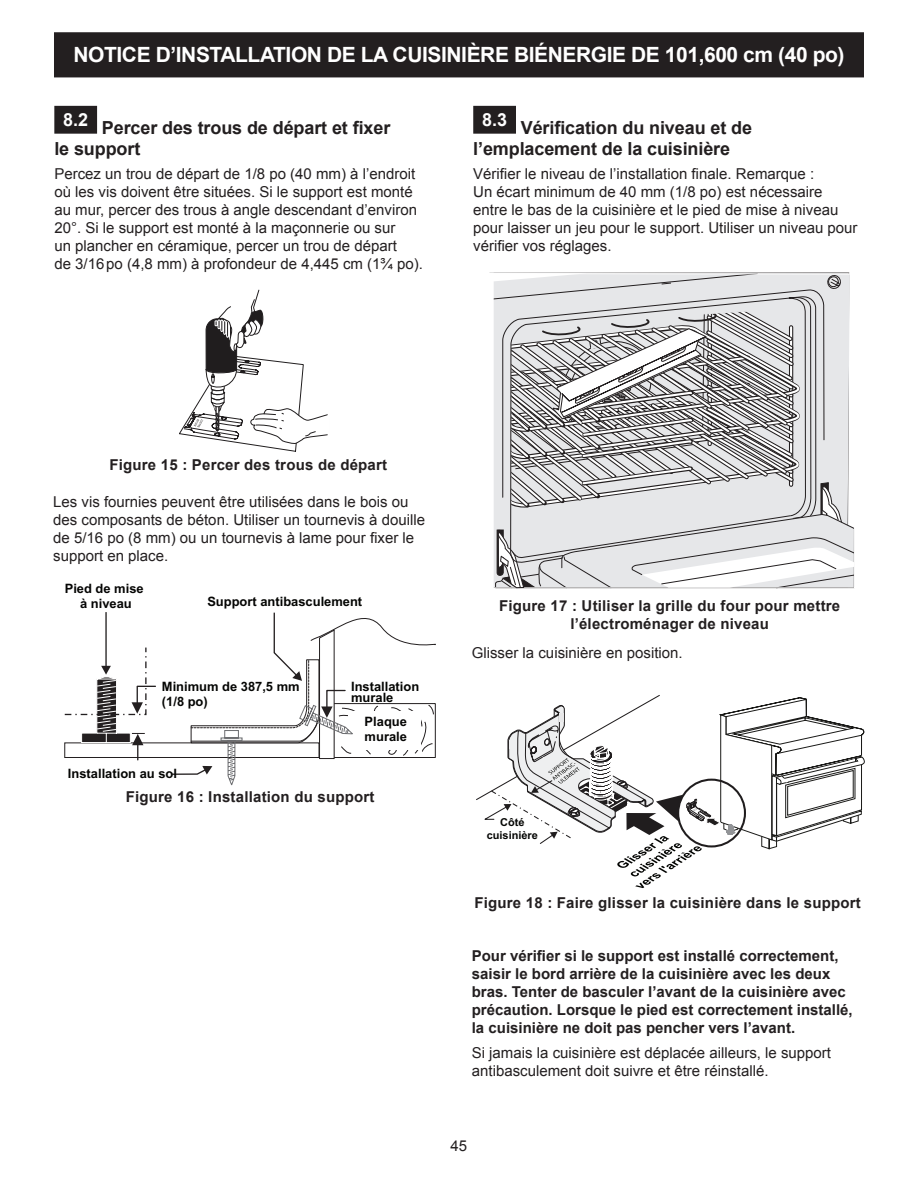
<style>
.page{position:relative;width:918px;height:1188px;background:#fff}
.page>*{position:absolute;margin:0;border:0;box-sizing:border-box;transform-origin:0 0}
.t1{font:700 21px "Arial";letter-spacing:-.02em;color:#fff}
.t2{font:700 18px/21.6px "Arial";letter-spacing:-.005em;color:#231f20}
.t3{font:15px/18px "Arial";color:#231f20}
.t4{font:700 15px/18px "Arial";color:#231f20}
.t5{font:700 12.9px/11.1px "Arial";color:#040503}
.t6{font:700 12.9px/15.5px "Arial";color:#050504}
.t7{font:700 10.95px/13.2px "Arial";color:#040503;text-align:center}
.s1{color:#050504}
</style>
<div class="page">
<div style="left:55px;top:33px;width:808px;height:44px;background:#231f20"></div>
<div style="left:54px;top:32px;width:810px;height:45px;border:2px solid #231f20"></div>
<div style="left:56px;top:107px;width:40px;height:25px;background:#231f20"></div>
<div style="left:54px;top:106px;width:43px;height:28px;border:3px solid #231f20"></div>
<hr style="left:105px;top:612px;width:2px;height:55px;background:#231f20">
<svg style="left:65px;top:646px;width:92px;height:114px"></svg>
<svg style="left:171px;top:612px;width:265px;height:173px"></svg>
<div style="left:475px;top:107px;width:39px;height:25px;background:#231f20"></div>
<div style="left:473px;top:106px;width:43px;height:28px;border:3px solid #231f20"></div>
<svg style="left:179px;top:289px;width:149px;height:163px"></svg>
<svg style="left:493px;top:273px;width:361px;height:316px"></svg>
<svg style="left:476px;top:695px;width:389px;height:193px"></svg>
<h1 class="t1" style="left:73px;top:41px;width:773px">NOTICE D’INSTALLATION DE LA CUISINIÈRE BIÉNERGIE DE 101,600 cm (40 po)</h1>
<p class="t2" style="left:54px;top:117px;width:338px;text-indent:9px"><sup>8.2</sup> Percer des trous de départ et fixer le support</p>
<p class="t3" style="left:54px;top:165px;width:370px">Percez un trou de départ de 1/8 po (40 mm) à l’endroit où les vis doivent être situées. Si le support est monté au mur, percer des trous à angle descendant d’environ 20°. Si le support est monté à la maçonnerie ou sur<br>un plancher en céramique, percer un trou de départ<br>de 3/16po (4,8 mm) à profondeur de 4,445 cm (1¾ po).</p>
<p class="t2" style="left:473px;top:117px;width:280px;text-indent:9px"><sup>8.3</sup> Vérification du niveau et de l’emplacement de la cuisinière</p>
<p class="t3" style="left:473px;top:165px;width:386px">Vérifier le niveau de l’installation finale. Remarque :<br>Un écart minimum de 40 mm (1/8 po) est nécessaire entre le bas de la cuisinière et le pied de mise à niveau pour laisser un jeu pour le support. Utiliser un niveau pour vérifier vos réglages.</p>
<p class="t4" style="left:109px;top:456px;width:279px">Figure 15 : Percer des trous de départ</p>
<p class="t3" style="left:53px;top:493px;width:373px">Les vis fournies peuvent être utilisées dans le bois ou des composants de béton. Utiliser un tournevis à douille de 5/16 po (8 mm) ou un tournevis à lame pour fixer le support en place.</p>
<p class="t6" style="left:65px;top:581px;width:80px;text-align:center">Pied de mise à niveau</p>
<p class="t5" style="left:207px;top:596px;width:156px"><span class="s1">Support</span> antibasculement</p>
<p class="t5" style="left:162px;top:679px;width:139px;line-height:15.5px">Minimum de 387,5 mm (1/8 po)</p>
<p class="t5" style="left:351px;top:681px;width:70px">Installation murale</p>
<p class="t6" style="left:365px;top:714px;width:44px">Plaque murale</p>
<p class="t5" style="left:68px;top:769px;width:111px">Installation au sol</p>
<p class="t4" style="left:126px;top:788px;width:250px">Figure 16 : Installation du support</p>
<p class="t4" style="left:499px;top:597px;width:343px;text-align:center">Figure 17 : Utiliser la grille du four pour mettre l’électroménager de niveau</p>
<p class="t3" style="left:472px;top:644px;width:212px">Glisser la cuisinière en position.</p>
<p class="t7" style="left:487px;top:816px;width:53px">Côté cuisinière</p>
<p class="t4" style="left:474px;top:894px;width:388px">Figure 18 : Faire glisser la cuisinière dans le support</p>
<p class="t4" style="left:472px;top:948px;width:382px">Pour vérifier si le support est installé correctement, saisir le bord arrière de la cuisinière avec les deux bras. Tenter de basculer l’avant de la cuisinière avec précaution. Lorsque le pied est correctement installé, la cuisinière ne doit pas pencher vers l’avant.</p>
<p class="t3" style="left:472px;top:1044px;width:361px">Si jamais la cuisinière est déplacée ailleurs, le support antibasculement doit suivre et être réinstallé.</p>
<p class="t3" style="left:451px;top:1137px;width:18px">45</p>
</div>
